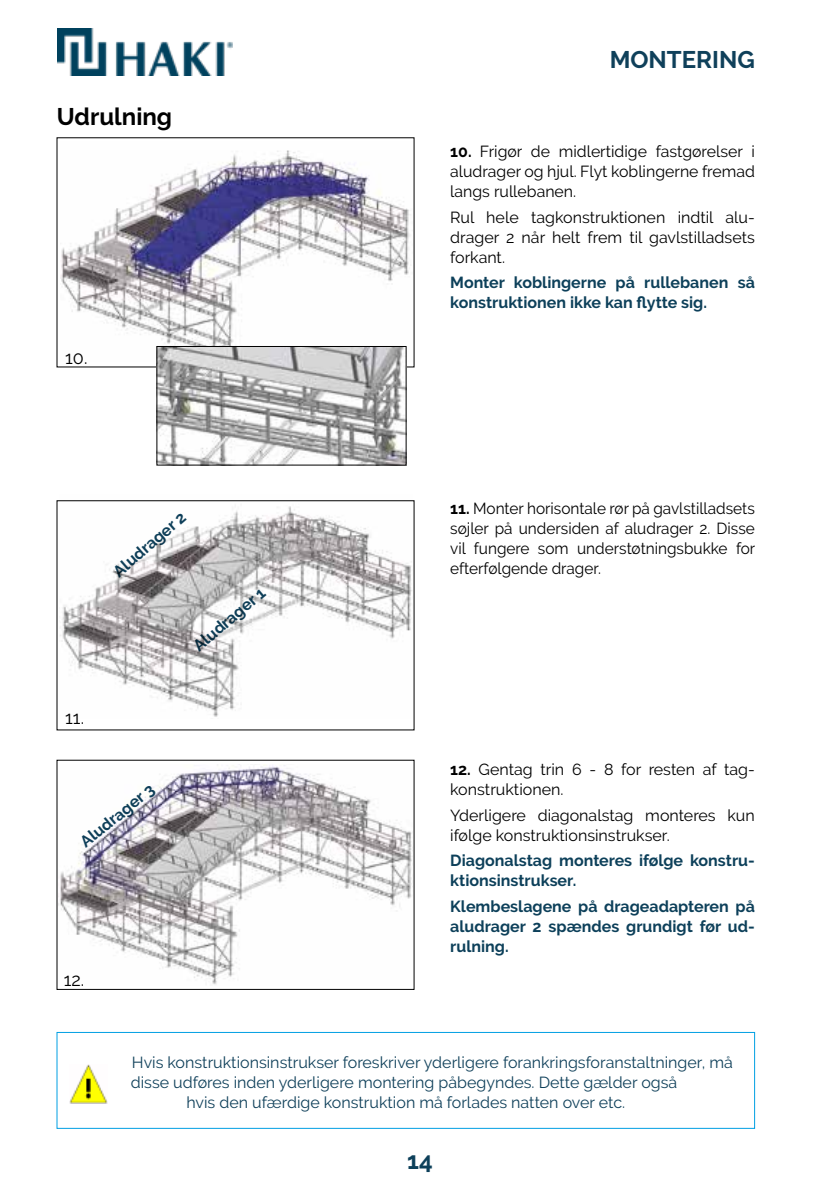
<style>
.page{position:relative;width:840px;height:1191px;background:#fff}
.page>*{position:absolute;margin:0;border:0;box-sizing:border-box;transform-origin:0 0}
.t1{font:700 24px "Raleway";color:#000}
.t2{font:700 24px "Raleway";color:#0f405a}
.t3{font:700 24px "Raleway";color:#0d405a}
.t4{font:18px "Raleway";color:#000}
.t5{font:16px/20px "Raleway";color:#000;text-align:justify}
.t6{font:16px "Raleway";color:#0f405a}
.t7{font:700 16px/20px "Raleway";color:#0d405a}
.t8{font:16px/20px "Raleway";color:#000;text-align:justify;scale:.96 1}
.t9{font:700 16px "Raleway";color:#0f405a}
.s1{font-weight:700}
</style>
<div class="page">
<img style="left:57px;top:28px;width:176px;height:48px">
<div style="left:57px;top:1032px;width:697px;height:96px;border:1px solid #009fe3"></div>
<img style="left:69px;top:1064px;width:39px;height:39px">
<img style="left:60px;top:150px;width:350px;height:211px">
<img style="left:158px;top:348px;width:246px;height:115px">
<div style="left:156px;top:346px;width:250px;height:119px;border:1px solid #000"></div>
<img style="left:60px;top:500px;width:352px;height:217px">
<img style="left:58px;top:764px;width:354px;height:221px">
<h1 class="t1" style="left:57px;top:102px;width:117px">Udrulning</h1>
<p class="t4" style="left:65px;top:347px;width:24px">10.</p>
<p class="t4" style="left:65px;top:707px;width:20px">11.</p>
<p class="t9" style="left:109px;top:566px;width:91px;rotate:-41deg">Aludrager 2</p>
<p class="t9" style="left:189px;top:640px;width:90px;rotate:-40deg">Aludrager 1</p>
<p class="t9" style="left:77px;top:836px;width:91px;rotate:-39deg">Aludrager 3</p>
<p class="t4" style="left:64px;top:969px;width:22px">12.</p>
<h1 class="t2" style="left:609px;top:46px;width:147px">MONTERING</h1>
<p class="t5" style="left:450px;top:141px;width:306px"><span class="s1">10.</span> Frigør de midlertidige fastgørelser i aludrager og hjul. Flyt koblingerne fremad langs rullebanen.</p>
<p class="t5" style="left:450px;top:207px;width:306px">Rul hele tagkonstruktionen indtil alu&shy;drager 2 når helt frem til gavlstilladsets forkant.</p>
<p class="t7" style="left:450px;top:273px;width:306px">Monter koblingerne på rullebanen så konstruktionen ikke kan flytte sig.</p>
<p class="t8" style="left:450px;top:498px;width:319px"><span class="s1">11.</span> Monter horisontale rør på gavlstilladsets søjler på undersiden af aludrager 2. Disse vil fungere som understøtningsbukke for efterfølgende drager.</p>
<p class="t5" style="left:450px;top:759px;width:306px"><span class="s1">12.</span> Gentag trin 6 - 8 for resten af tag&shy;konstruktionen.</p>
<p class="t5" style="left:450px;top:805px;width:306px">Yderligere diagonalstag monteres kun ifølge konstruktionsinstrukser.</p>
<p class="t7" style="left:450px;top:851px;width:306px">Diagonalstag monteres ifølge konstru&shy;ktionsinstrukser.</p>
<p class="t7" style="left:450px;top:896px;width:306px;text-align:justify">Klembeslagene på drageadapteren på aludrager 2 spændes grundigt før ud&shy;rulning.</p>
<p class="t6" style="left:132px;top:1052px;width:602px">Hvis konstruktionsinstrukser foreskriver yderligere forankringsforanstaltninger, må</p>
<p class="t6" style="left:131px;top:1072px;width:547px">disse udføres inden yderligere montering påbegyndes. Dette gælder også</p>
<p class="t6" style="left:186px;top:1092px;width:440px">hvis den ufærdige konstruktion må forlades natten over etc.</p>
<h1 class="t3" style="left:407px;top:1146px;width:27px">14</h1>
</div>
